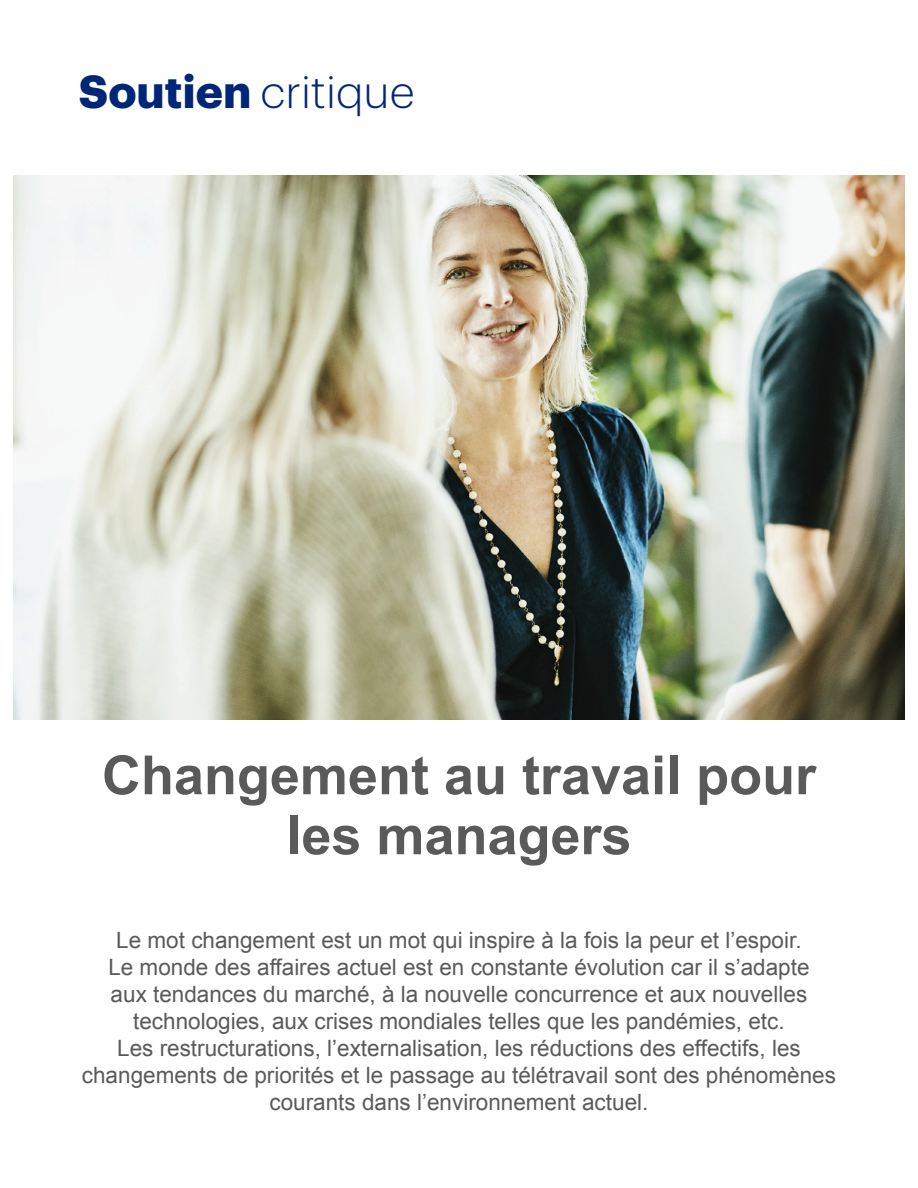
<style>
.page{position:relative;width:918px;height:1188px;background:#fff}
.page>*{position:absolute;margin:0;border:0;box-sizing:border-box;transform-origin:0 0}
.Headline{font:700 54px/60px "Arial";color:#5a5a5a;text-align:center}
.t1{font:300 45px "Graphik";color:#002677}
.Headline-subhead{font:22.5px/27px "Arial";color:#5a5a5a;text-align:center}
.s1{font-weight:700;font-size:45.3px}
</style>
<div class="page">
<img style="left:14px;top:176px;width:890px;height:543px">
<h2 class="t1" style="left:79px;top:59px;width:337px"><span class="s1">Soutien</span> critique</h2>
<p class="Headline" style="left:102px;top:747px;width:716px">Changement au travail pour les managers</p>
<p class="Headline-subhead" style="left:82px;top:927px;width:756px">Le mot changement est un mot qui inspire à la fois la peur et l’espoir.<br>Le monde des affaires actuel est en constante évolution car il s’adapte<br>aux tendances du marché, à la nouvelle concurrence et aux nouvelles technologies, aux crises mondiales telles que les pandémies, etc.<br>Les restructurations, l’externalisation, les réductions des effectifs, les changements de priorités et le passage au télétravail sont des phénomènes courants dans l’environnement actuel.</p>
</div>
